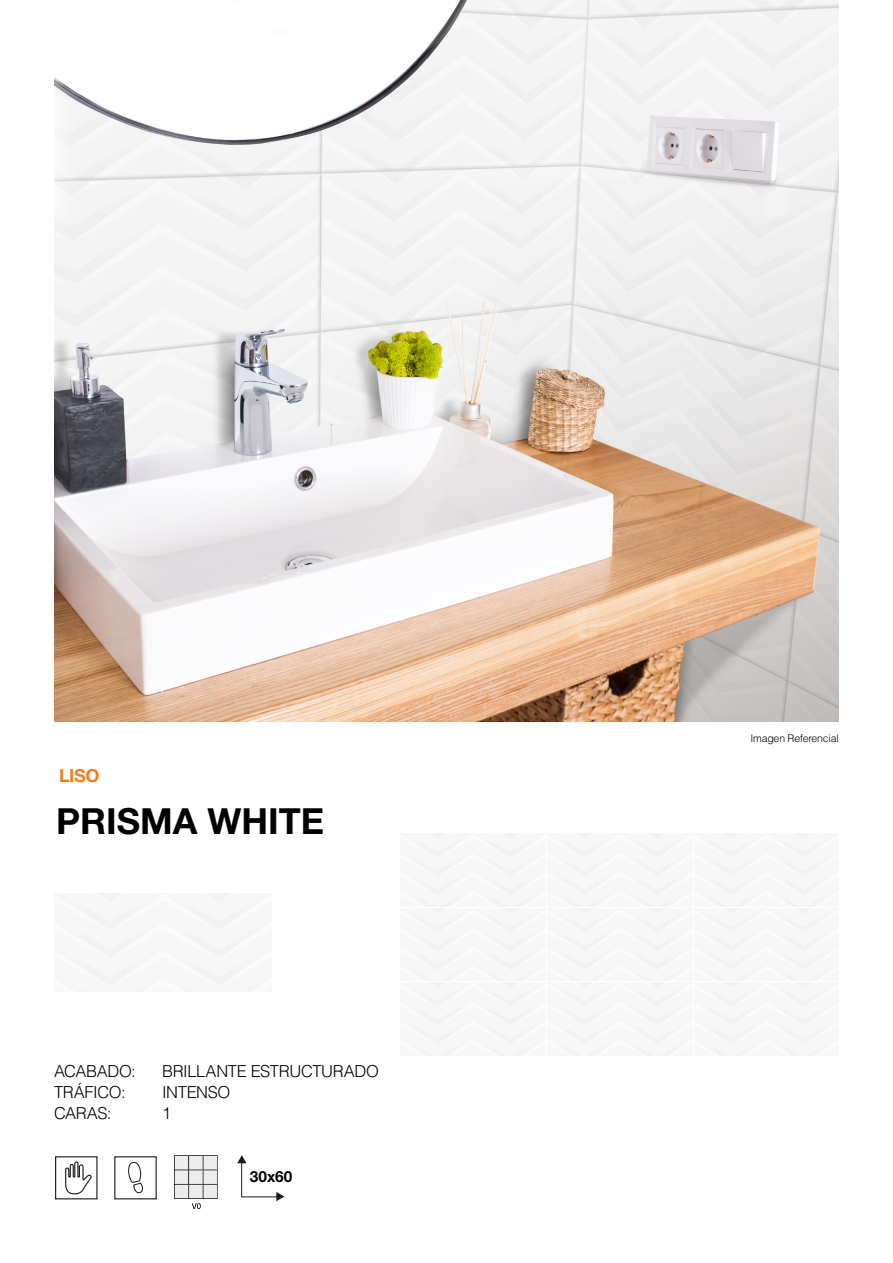
<style>
.page{position:relative;width:893px;height:1263px;background:#fff}
.page>*{position:absolute;margin:0;border:0;box-sizing:border-box;transform-origin:0 0}
.t1{font:700 36px "Helvetica Neue LT Std";color:#000}
.t2{font:700 18px "Helvetica Neue LT Std";color:#f17e22}
.t3{font:300 16.5px "Helvetica LT Std";letter-spacing:-.02em;color:#000}
.t4{font:700 15.45px "Helvetica Neue LT Std";color:#040503}
.t5{font:300 10.5px "Helvetica LT Std";letter-spacing:-.015em;color:#000}
</style>
<div class="page">
<svg style="left:174px;top:1155px;width:44px;height:54px"></svg>
<svg style="left:237px;top:1155px;width:47px;height:46px"></svg>
<img style="left:54px;top:0;width:785px;height:721px">
<svg style="left:55px;top:1156px;width:102px;height:44px"></svg>
<p class="t2" style="left:59px;top:764px;width:42px">LISO</p>
<p class="t1" style="left:56px;top:798px;width:269px">PRISMA WHITE</p>
<p class="t3" style="left:54px;top:1061px;width:83px">ACABADO:</p>
<p class="t3" style="left:162px;top:1061px;width:219px">BRILLANTE ESTRUCTURADO</p>
<p class="t3" style="left:54px;top:1082px;width:73px">TRÁFICO:</p>
<p class="t3" style="left:162px;top:1082px;width:70px">INTENSO</p>
<p class="t3" style="left:54px;top:1103px;width:59px">CARAS:</p>
<p class="t3" style="left:162px;top:1103px;width:11px">1</p>
<p class="t4" style="left:250px;top:1167px;width:44px">30x60</p>
<p class="t5" style="left:750px;top:731px;width:90px">Imagen Referencial</p>
</div>
